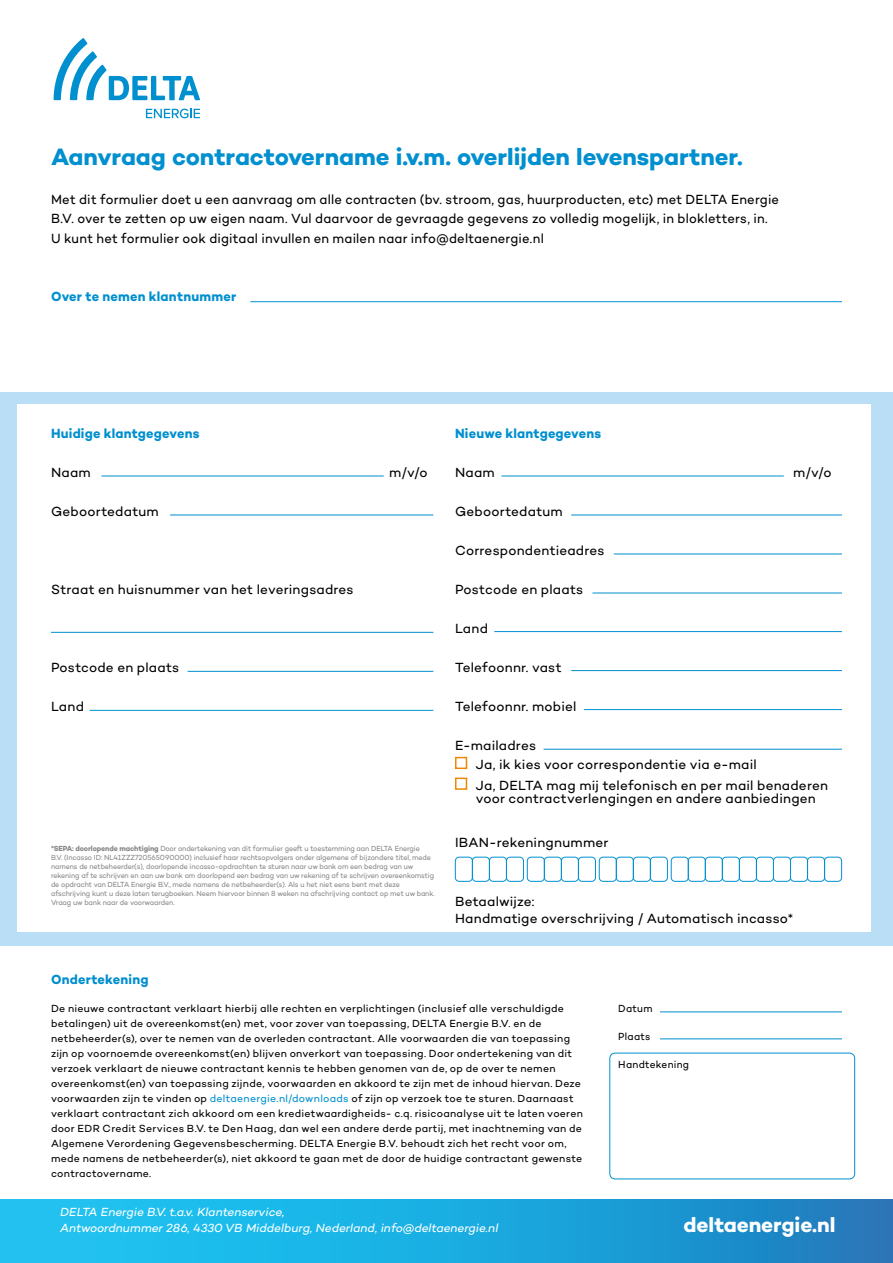
<style>
.page{position:relative;width:893px;height:1263px;background:#fff}
.page>*{position:absolute;margin:0;border:0;box-sizing:border-box;transform-origin:0 0}
.t1{font:700 24px "Campton";letter-spacing:-.005em;color:#008fcf}
.t2{font:700 21px "Campton";letter-spacing:-.005em;color:#fff}
.t3{font:13.5px/19.8px "Campton";letter-spacing:.015em;color:#000}
.t4{font:13.5px/19.5px "Campton";letter-spacing:.015em;color:#000;scale:.96 1}
.t5{font:700 13.5px "Campton";letter-spacing:.015em;color:#008fcf;scale:.96 1}
.t6{font:italic 12px/15.8px "Campton";letter-spacing:-.005em;color:#fff}
.t7{font:10.5px/15px "Campton";letter-spacing:.025em;color:#000}
.t8{font:10.5px "Campton";letter-spacing:.025em;color:#000;scale:.96 1}
.t9{font:7.5px/9px "Campton";letter-spacing:-.015em;color:#878787;scale:.95 1}
.s1{font-weight:700}
.s2{color:#008fcf}
</style>
<div class="page">
<svg style="left:54px;top:38px;width:146px;height:62px"></svg>
<svg style="left:146px;top:109px;width:54px;height:9px"></svg>
<div style="left:0;top:1199px;width:893px;height:64px;background:linear-gradient(to right,#1ccef9,#1d80c1)"></div>
<div style="left:0;top:393px;width:893px;height:553px;background:#badef5"></div>
<div style="left:17px;top:404px;width:854px;height:528px;background:#fff"></div>
<hr style="left:101px;top:476px;width:283px;height:1px;background:#008fcf">
<hr style="left:501px;top:476px;width:283px;height:1px;background:#008fcf">
<hr style="left:188px;top:671px;width:245px;height:1px;background:#008fcf">
<hr style="left:592px;top:593px;width:250px;height:1px;background:#008fcf">
<hr style="left:170px;top:515px;width:263px;height:1px;background:#008fcf">
<hr style="left:571px;top:515px;width:271px;height:1px;background:#008fcf">
<hr style="left:51px;top:632px;width:382px;height:1px;background:#008fcf">
<hr style="left:614px;top:554px;width:228px;height:1px;background:#008fcf">
<hr style="left:90px;top:710px;width:343px;height:1px;background:#008fcf">
<hr style="left:494px;top:631px;width:348px;height:1px;background:#008fcf">
<hr style="left:571px;top:670px;width:271px;height:1px;background:#008fcf">
<hr style="left:584px;top:709px;width:258px;height:1px;background:#008fcf">
<hr style="left:544px;top:749px;width:298px;height:1px;background:#008fcf">
<hr style="left:250px;top:301px;width:592px;height:1px;background:#008fcf">
<hr style="left:660px;top:1011px;width:182px;height:1px;background:#008fcf">
<hr style="left:660px;top:1038px;width:182px;height:1px;background:#008fcf">
<div style="left:609px;top:1052px;width:246px;height:127px;border:1px solid #008fcf;border-radius:5px"></div>
<div style="left:455px;top:757px;width:12px;height:12px;background:#fff;border:2px solid #f18700"></div>
<div style="left:455px;top:777px;width:12px;height:13px;background:#fff;border:2px solid #f18700"></div>
<div style="left:527px;top:857px;width:18px;height:25px;border:1px solid #0091d3;border-radius:4px"></div>
<div style="left:544px;top:857px;width:18px;height:25px;border:1px solid #0091d3;border-radius:4px"></div>
<div style="left:561px;top:857px;width:18px;height:25px;border:1px solid #0091d3;border-radius:4px"></div>
<div style="left:578px;top:857px;width:18px;height:25px;border:1px solid #0091d3;border-radius:4px"></div>
<div style="left:455px;top:857px;width:18px;height:25px;border:1px solid #0091d3;border-radius:4px"></div>
<div style="left:472px;top:857px;width:18px;height:25px;border:1px solid #0091d3;border-radius:4px"></div>
<div style="left:489px;top:857px;width:18px;height:25px;border:1px solid #0091d3;border-radius:4px"></div>
<div style="left:506px;top:857px;width:18px;height:25px;border:1px solid #0091d3;border-radius:4px"></div>
<div style="left:599px;top:857px;width:18px;height:25px;border:1px solid #0091d3;border-radius:4px"></div>
<div style="left:616px;top:857px;width:18px;height:25px;border:1px solid #0091d3;border-radius:4px"></div>
<div style="left:633px;top:857px;width:18px;height:25px;border:1px solid #0091d3;border-radius:4px"></div>
<div style="left:650px;top:857px;width:18px;height:25px;border:1px solid #0091d3;border-radius:4px"></div>
<div style="left:671px;top:857px;width:18px;height:25px;border:1px solid #0091d3;border-radius:4px"></div>
<div style="left:688px;top:857px;width:18px;height:25px;border:1px solid #0091d3;border-radius:4px"></div>
<div style="left:705px;top:857px;width:18px;height:25px;border:1px solid #0091d3;border-radius:4px"></div>
<div style="left:722px;top:857px;width:18px;height:25px;border:1px solid #0091d3;border-radius:4px"></div>
<div style="left:739px;top:857px;width:18px;height:25px;border:1px solid #0091d3;border-radius:4px"></div>
<div style="left:756px;top:857px;width:18px;height:25px;border:1px solid #0091d3;border-radius:4px"></div>
<div style="left:773px;top:857px;width:18px;height:25px;border:1px solid #0091d3;border-radius:4px"></div>
<div style="left:790px;top:857px;width:18px;height:25px;border:1px solid #0091d3;border-radius:4px"></div>
<div style="left:807px;top:857px;width:18px;height:25px;border:1px solid #0091d3;border-radius:4px"></div>
<div style="left:824px;top:857px;width:18px;height:25px;border:1px solid #0091d3;border-radius:4px"></div>
<h1 class="t1" style="left:51px;top:141px;width:693px">Aanvraag contractovername i.v.m. overlijden levenspartner.</h1>
<p class="t4" style="left:51px;top:189px;width:760px">Met dit formulier doet u een aanvraag om alle contracten (bv. stroom, gas, huurproducten, etc) met DELTA Energie<br>B.V. over te zetten op uw eigen naam. Vul daarvoor de gevraagde gegevens zo volledig mogelijk, in blokletters, in.<br>U kunt het formulier ook digitaal invullen en mailen naar info@deltaenergie.nl</p>
<p class="t5" style="left:51px;top:288px;width:195px">Over te nemen klantnummer</p>
<p class="t5" style="left:51px;top:425px;width:156px">Huidige klantgegevens</p>
<p class="t3" style="left:51px;top:462px;width:41px">Naam</p>
<p class="t3" style="left:389px;top:462px;width:40px">m/v/o</p>
<p class="t3" style="left:51px;top:501px;width:109px">Geboortedatum</p>
<p class="t3" style="left:51px;top:579px;width:304px">Straat en huisnummer van het leveringsadres</p>
<p class="t3" style="left:51px;top:657px;width:130px">Postcode en plaats</p>
<p class="t3" style="left:51px;top:696px;width:34px">Land</p>
<p class="t9" style="left:51px;top:844px;width:405px"><span class="s1">*SEPA: doorlopende machtiging</span> Door ondertekening van dit formulier geeft u toestemming aan DELTA Energie<br>B.V. (Incasso ID: NL41ZZZ720565090000) inclusief haar rechtsopvolgers onder algemene of bijzondere titel, mede namens de netbeheerder(s), doorlopende incasso-opdrachten te sturen naar uw bank om een bedrag van uw rekening af te schrijven en aan uw bank om doorlopend een bedrag van uw rekening af te schrijven overeenkomstig de opdracht van DELTA Energie B.V., mede namens de netbeheerder(s). Als u het niet eens bent met deze afschrijving kunt u deze laten terugboeken. Neem hiervoor binnen 8 weken na afschrijving contact op met uw bank.<br>Vraag uw bank naar de voorwaarden.</p>
<p class="t5" style="left:455px;top:425px;width:154px">Nieuwe klantgegevens</p>
<p class="t3" style="left:455px;top:462px;width:41px">Naam</p>
<p class="t3" style="left:793px;top:462px;width:40px">m/v/o</p>
<p class="t3" style="left:455px;top:501px;width:109px">Geboortedatum</p>
<p class="t3" style="left:455px;top:540px;width:151px">Correspondentieadres</p>
<p class="t3" style="left:455px;top:579px;width:130px">Postcode en plaats</p>
<p class="t3" style="left:455px;top:618px;width:34px">Land</p>
<p class="t3" style="left:455px;top:657px;width:108px">Telefoonnr. vast</p>
<p class="t3" style="left:455px;top:696px;width:123px">Telefoonnr. mobiel</p>
<p class="t3" style="left:476px;top:735px;width:354px;text-indent:-21px">E-mailadres<br>Ja, ik kies voor correspondentie via e-mail<br>Ja, DELTA mag mij telefonisch en per mail benaderen</p>
<p class="t3" style="left:476px;top:788px;width:342px">voor contractverlengingen en andere aanbiedingen</p>
<p class="t3" style="left:455px;top:832px;width:155px">IBAN-rekeningnummer</p>
<p class="t3" style="left:455px;top:892px;width:340px;line-height:17.2px">Betaalwijze:<br>Handmatige overschrijving / Automatisch incasso*</p>
<p class="t5" style="left:51px;top:971px;width:103px">Ondertekening</p>
<p class="t7" style="left:51px;top:1000px;width:533px">De nieuwe contractant verklaart hierbij alle rechten en verplichtingen (inclusief alle verschuldigde betalingen) uit de overeenkomst(en) met, voor zover van toepassing, DELTA Energie B.V. en de netbeheerder(s), over te nemen van de overleden contractant. Alle voorwaarden die van toepassing zijn op voornoemde overeenkomst(en) blijven onverkort van toepassing. Door ondertekening van dit verzoek verklaart de nieuwe contractant kennis te hebben genomen van de, op de over te nemen overeenkomst(en) van toepassing zijnde, voorwaarden en akkoord te zijn met de inhoud hiervan. Deze voorwaarden zijn te vinden op <span class="s2">deltaenergie.nl/downloads</span> of zijn op verzoek toe te sturen. Daarnaast verklaart contractant zich akkoord om een kredietwaardigheids- c.q. risicoanalyse uit te laten voeren door EDR Credit Services B.V. te Den Haag, dan wel een andere derde partij, met inachtneming van de Algemene Verordening Gegevensbescherming. DELTA Energie B.V. behoudt zich het recht voor om, mede namens de netbeheerder(s), niet akkoord te gaan met de door de huidige contractant gewenste contractovername.</p>
<p class="t8" style="left:618px;top:1002px;width:37px">Datum</p>
<p class="t8" style="left:618px;top:1030px;width:35px">Plaats</p>
<p class="t8" style="left:618px;top:1058px;width:75px">Handtekening</p>
<p class="t6" style="left:60px;top:1204px;width:440px">DELTA Energie B.V. t.a.v. Klantenservice,<br>Antwoordnummer 286, 4330 VB Middelburg, Nederland, info@deltaenergie.nl</p>
<h2 class="t2" style="left:684px;top:1211px;width:153px">deltaenergie.nl</h2>
</div>
